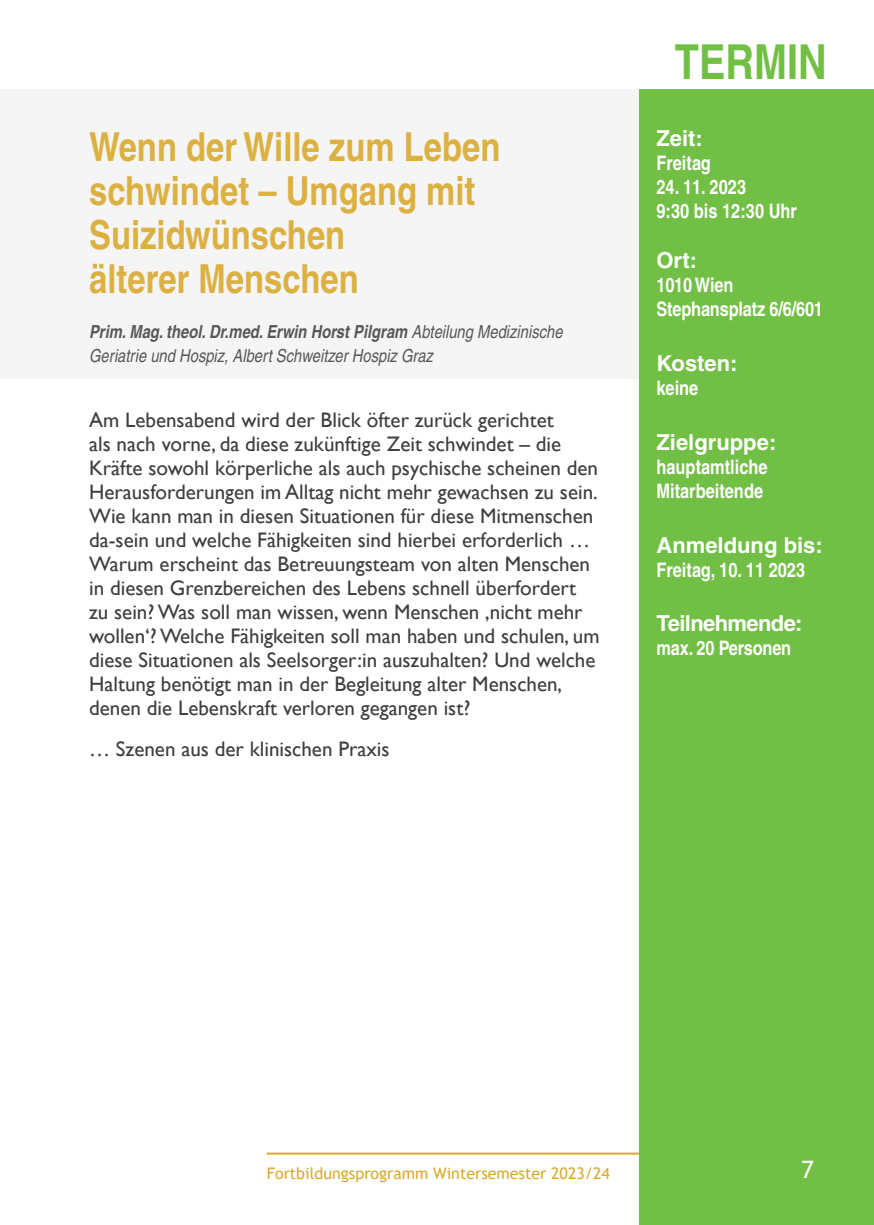
<style>
.page{position:relative;width:874px;height:1225px;background:#fff}
.page>*{position:absolute;margin:0;border:0;box-sizing:border-box;transform-origin:0 0}
.t1{font:700 condensed 48.2px "Helvetica CE";color:#71bf44}
.t2{font:700 condensed 40px/44px "Helvetica CE";color:#dcb142}
.t3{font:24px "Trebuchet MS";color:#fff}
.t4{font:700 22px "Helvetica CE";color:#fff}
.t5{font:700 22px "Helvetica CE";letter-spacing:-.03em;color:#fff}
.t6{font:21px/24px "Gill Sans";color:#3e3e3f}
.t7{font:700 condensed 20px/24px "Helvetica CE";color:#fff}
.t8{font:italic condensed 18px/24px "Helvetica CE";color:#57585a}
.t9{font:16px "Trebuchet MS";color:#d8a92b}
.s1{font-weight:700}
</style>
<div class="page">
<hr style="left:266px;top:1152px;width:459px;height:2px;background:#d8a92b">
<div style="left:0;top:89px;width:17px;height:289px;background:#f5f5f6"></div>
<div style="left:17px;top:89px;width:856px;height:289px;background:#f5f5f6"></div>
<div style="left:639px;top:89px;width:234px;height:1136px;background:#71bf44"></div>
<h2 class="t2" style="left:89px;top:125px;width:412px">Wenn der Wille zum Leben schwindet – Umgang mit<br>Suizidwünschen<br>älterer Menschen</h2>
<p class="t8" style="left:89px;top:319px;width:474px"><span class="s1">Prim. Mag. theol. Dr.med. Erwin Horst Pilgram</span> Abteilung Medizinische<br>Geriatrie und Hospiz, Albert Schweitzer Hospiz Graz</p>
<p class="t6" style="left:89px;top:407px;width:512px">Am Lebensabend wird der Blick öfter zurück gerichtet<br>als nach vorne, da diese zukünftige Zeit schwindet – die Kräfte sowohl körperliche als auch psychische scheinen den Herausforderungen im Alltag nicht mehr gewachsen zu sein.<br>Wie kann man in diesen Situationen für diese Mitmenschen da-sein und welche Fähigkeiten sind hierbei erforderlich … Warum erscheint das Betreuungsteam von alten Menschen in diesen Grenzbereichen des Lebens schnell überfordert zu sein? Was soll man wissen, wenn Menschen ‚nicht mehr wollen‘? Welche Fähigkeiten soll man haben und schulen, um diese Situationen als Seelsorger:in auszuhalten? Und welche Haltung benötigt man in der Begleitung alter Menschen, denen die Lebenskraft verloren gegangen ist?</p>
<p class="t6" style="left:89px;top:736px;width:302px">… Szenen aus der klinischen Praxis</p>
<h1 class="t1" style="left:674px;top:33px;width:153px">TERMIN</h1>
<p class="t4" style="left:656px;top:125px;width:48px">Zeit:</p>
<p class="t7" style="left:656px;top:150px;width:56px">Freitag</p>
<p class="t7" style="left:656px;top:174px;width:142px">24. 11. 2023<br>9:30 bis 12:30 Uhr</p>
<p class="t4" style="left:656px;top:247px;width:42px">Ort:</p>
<p class="t7" style="left:656px;top:273px;width:168px">1010 Wien<br>Stephansplatz 6/6/601</p>
<p class="t4" style="left:656px;top:350px;width:83px">Kosten:</p>
<p class="t7" style="left:656px;top:375px;width:43px">keine</p>
<p class="t4" style="left:656px;top:428px;width:121px">Zielgruppe:</p>
<p class="t7" style="left:656px;top:454px;width:112px">hauptamtliche<br>Mitarbeitende</p>
<p class="t4" style="left:656px;top:531px;width:168px">Anmeldung bis:</p>
<p class="t7" style="left:656px;top:557px;width:150px">Freitag, 10. 11 2023</p>
<p class="t5" style="left:656px;top:610px;width:148px">Teilnehmende:</p>
<p class="t7" style="left:656px;top:636px;width:136px">max. 20 Personen</p>
<p class="t9" style="left:266px;top:1162px;width:344px">Fortbildungsprogramm Wintersemester 2023/24</p>
<p class="t3" style="left:801px;top:1154px;width:14px">7</p>
</div>
